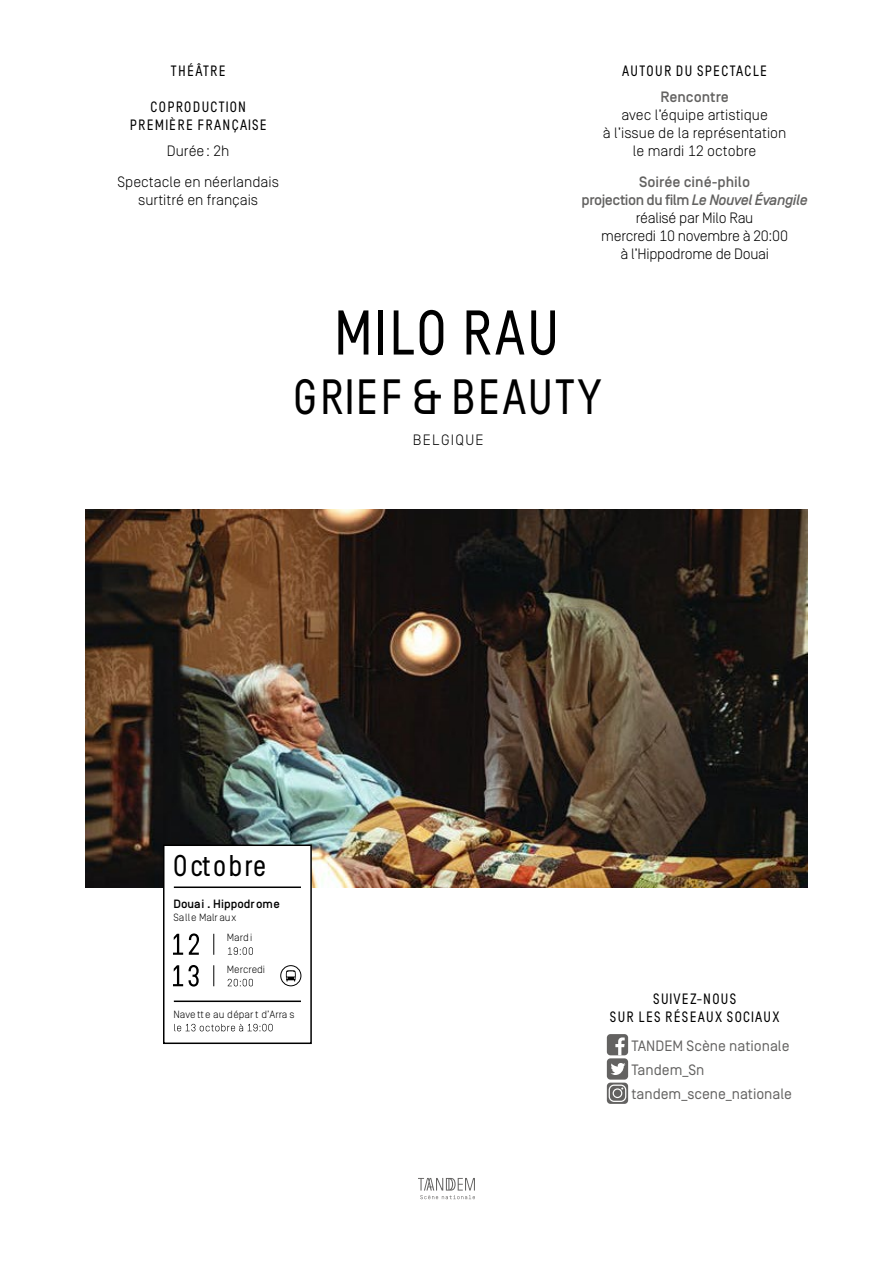
<style>
.page{position:relative;width:893px;height:1263px;background:#fff}
.page>*{position:absolute;margin:0;border:0;box-sizing:border-box;transform-origin:0 0}
.t1{font:condensed 63px "Tandem";letter-spacing:-.04em;color:#000}
.t2{font:condensed 49.5px "Tandem";letter-spacing:-.04em;color:#000}
.t3{font:condensed 30px "Tandem";color:#000}
.t4{font:300 15px/18px "Simplon Norm";color:#000;text-align:center}
.t5{font:300 15px/18px "Simplon Norm";letter-spacing:-.02em;color:#000;text-align:center}
.t6{font:condensed 15px/18px "Tandem";color:#000;text-align:center}
.t7{font:15px/24.3px "Simplon Norm";color:#636261}
.t8{font:500 15px "Simplon Norm";color:#636261}
.t9{font:300 15px "Simplon BP";letter-spacing:.09em;color:#000}
.t10{font:500 12px "Simplon Norm";color:#000}
.t11{font:300 10.5px "Simplon Norm";color:#000}
.s1{font-weight:500;color:#636261}
.s2{font-weight:500;font-style:italic;color:#636261}
</style>
<div class="page">
<svg style="left:418px;top:1178px;width:57px;height:21px"></svg>
<div style="left:607px;top:1034px;width:21px;height:21px;background:#636261;border-radius:4px"></div>
<svg style="left:615px;top:1037px;width:10px;height:18px"></svg>
<div style="left:607px;top:1058px;width:21px;height:21px;background:#636261;border-radius:4px"></div>
<svg style="left:611px;top:1063px;width:14px;height:12px"></svg>
<svg style="left:607px;top:1082px;width:21px;height:22px"></svg>
<svg style="left:609px;top:1084px;width:17px;height:18px"></svg>
<img style="left:85px;top:510px;width:723px;height:378px">
<div style="left:164px;top:845px;width:147px;height:198px;background:#fff"></div>
<div style="left:163px;top:844px;width:149px;height:200px;border:2px solid #000"></div>
<hr style="left:174px;top:886px;width:127px;height:2px;background:#000">
<hr style="left:174px;top:1000px;width:127px;height:2px;background:#000">
<svg style="left:173px;top:933px;width:26px;height:22px"></svg>
<svg style="left:213px;top:934px;width:1px;height:21px"></svg>
<svg style="left:173px;top:965px;width:26px;height:21px"></svg>
<svg style="left:213px;top:965px;width:1px;height:21px"></svg>
<svg style="left:174px;top:1024px;width:99px;height:7px"></svg>
<svg style="left:228px;top:947px;width:25px;height:8px"></svg>
<svg style="left:228px;top:979px;width:25px;height:7px"></svg>
<svg style="left:286px;top:970px;width:10px;height:11px"></svg>
<div style="left:280px;top:965px;width:21px;height:21px;border:1px solid #000;border-radius:50%"></div>
<p class="t6" style="left:170px;top:62px;width:58px">THÉÂTRE</p>
<p class="t6" style="left:129px;top:98px;width:140px">COPRODUCTION<br>PREMIÈRE FRANÇAISE</p>
<p class="t4" style="left:118px;top:136px;width:163px;line-height:30.8px">Durée: 2h<br>Spectacle en néerlandais</p>
<p class="t4" style="left:138px;top:191px;width:122px">surtitré en français</p>
<p class="t6" style="left:622px;top:62px;width:147px">AUTOUR DU SPECTACLE</p>
<p class="t8" style="left:660px;top:89px;width:70px">Rencontre</p>
<p class="t4" style="left:603px;top:106px;width:185px">avec l’équipe artistique<br>à l’issue de la représentation le mardi 12 octobre</p>
<p class="t5" style="left:581px;top:173px;width:228px"><span class="s1">Soirée ciné-philo<br>projection du film</span> <span class="s2">Le Nouvel Évangile </span>réalisé par Milo Rau<br>mercredi 10 novembre à 20:00<br>à l’Hippodrome de Douai</p>
<h1 class="t1" style="left:331px;top:299px;width:233px">MILO RAU</h1>
<h2 class="t2" style="left:291px;top:371px;width:313px">GRIEF &amp; BEAUTY</h2>
<p class="t9" style="left:413px;top:431px;width:72px">BELGIQUE</p>
<h3 class="t3" style="left:172px;top:850px;width:97px">Octobre</h3>
<p class="t10" style="left:173px;top:897px;width:108px">Douai . Hippodrome</p>
<p class="t11" style="left:173px;top:912px;width:64px">Salle Malr aux</p>
<p class="t11" style="left:227px;top:932px;width:27px">Mardi</p>
<p class="t11" style="left:227px;top:963px;width:40px">Mercredi</p>
<p class="t11" style="left:173px;top:1008px;width:123px">Nave tte au dépar t d’Arra s</p>
<p class="t6" style="left:609px;top:990px;width:172px">SUIVEZ-NOUS<br>SUR LES RÉSEAUX SOCIAUX</p>
<p class="t7" style="left:631px;top:1034px;width:162px">TANDEM Scène nationale<br>Tandem_Sn tandem_scene_nationale</p>
</div>
